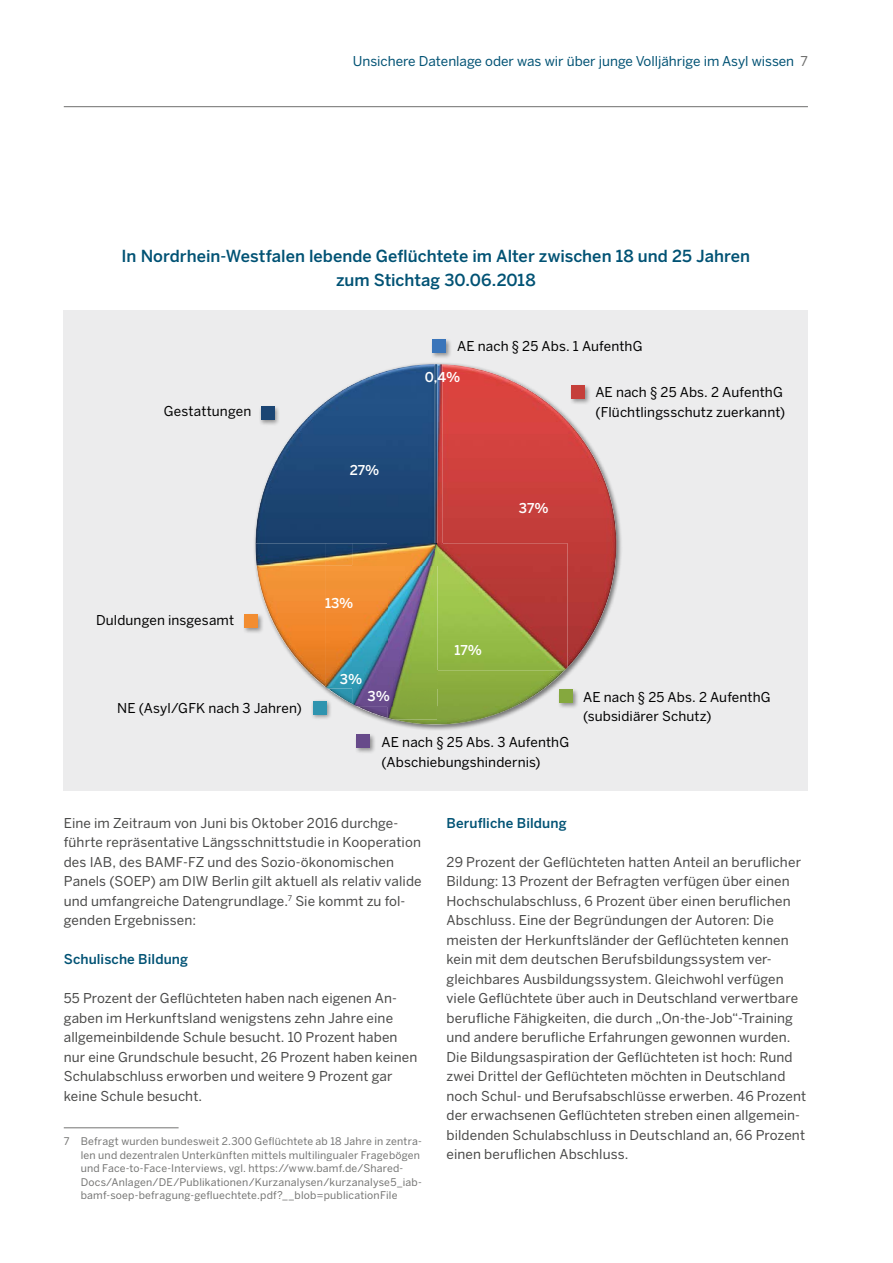
<style>
.page{position:relative;width:893px;height:1263px;background:#fff}
.page>*{position:absolute;margin:0;border:0;box-sizing:border-box;transform-origin:0 0}
.t1{font:500 16.5px/24px "Benton Sans";color:#005274;text-align:center}
.t2{font:13.5px/19.5px "Benton Sans";letter-spacing:.01em;color:#494948}
.t3{font:13.5px/19.5px "Benton Sans";letter-spacing:.01em;color:#000}
.t4{font:13.5px "Benton Sans";color:#005274}
.t5{font:500 13.5px "Benton Sans";letter-spacing:.01em;color:#005274}
.t6{font:500 13.5px "Benton Sans";color:#fff}
.t7{font:10.5px/13.5px "Benton Sans";letter-spacing:.015em;color:#747473}
.s1{color:#6f6f6e}
</style>
<div class="page">
<hr style="left:64px;top:106px;width:744px;height:1px;background:#6f6f6e">
<div style="left:64px;top:310px;width:744px;height:481px;background:#ececed"></div>
<hr style="left:64px;top:1127px;width:115px;height:1px;background:#747473">
<div style="left:254px;top:362px;width:369px;height:369px;background:#000;opacity:.5"></div>
<img style="left:442px;top:364px;width:174px;height:304px">
<img style="left:437px;top:364px;width:5px;height:179px">
<img style="left:393px;top:670px;width:172px;height:54px">
<img style="left:438px;top:543px;width:129px;height:127px">
<img style="left:356px;top:706px;width:81px;height:13px">
<img style="left:437px;top:688px;width:1px;height:18px">
<img style="left:437px;top:566px;width:1px;height:104px">
<img style="left:327px;top:688px;width:26px;height:16px">
<img style="left:353px;top:688px;width:84px;height:18px">
<img style="left:257px;top:566px;width:68px;height:120px">
<svg style="left:437px;top:670px;width:1px;height:18px"></svg>
<img style="left:325px;top:566px;width:112px;height:122px">
<img style="left:435px;top:566px;width:2px;height:104px">
<img style="left:255px;top:364px;width:180px;height:196px">
<img style="left:435px;top:364px;width:2px;height:179px">
<img style="left:256px;top:543px;width:69px;height:23px">
<img style="left:325px;top:543px;width:28px;height:23px">
<img style="left:353px;top:543px;width:35px;height:23px">
<img style="left:388px;top:543px;width:47px;height:23px">
<svg style="left:435px;top:543px;width:7px;height:23px"></svg>
<div style="left:431px;top:338px;width:21px;height:21px;background:#000;opacity:.4"></div>
<div style="left:432px;top:339px;width:14px;height:13px;background:#3a75ba"></div>
<div style="left:259px;top:405px;width:22px;height:21px;background:#000;opacity:.4"></div>
<div style="left:261px;top:407px;width:14px;height:13px;background:#1b4573"></div>
<div style="left:243px;top:613px;width:22px;height:21px;background:#000;opacity:.4"></div>
<div style="left:244px;top:614px;width:14px;height:13px;background:#f28d31"></div>
<div style="left:354px;top:733px;width:22px;height:21px;background:#000;opacity:.4"></div>
<div style="left:356px;top:735px;width:14px;height:13px;background:#674a8a"></div>
<div style="left:311px;top:699px;width:22px;height:21px;background:#000;opacity:.4"></div>
<div style="left:313px;top:701px;width:13px;height:13px;background:#2f94af"></div>
<div style="left:557px;top:688px;width:22px;height:21px;background:#000;opacity:.4"></div>
<div style="left:559px;top:689px;width:14px;height:13px;background:#85a83e"></div>
<div style="left:570px;top:383px;width:21px;height:21px;background:#000;opacity:.4"></div>
<div style="left:571px;top:385px;width:14px;height:13px;background:#c53f3a"></div>
<p class="t4" style="left:353px;top:53px;width:457px">Unsichere Datenlage oder was wir über junge Volljährige im Asyl wissen <span class="s1">7</span></p>
<p class="t1" style="left:122px;top:244px;width:630px">In Nordrhein-Westfalen lebende Geflüchtete im Alter zwischen 18 und 25 Jahren zum Stichtag 30.06.2018</p>
<p class="t3" style="left:457px;top:336px;width:187px">AE nach § 25 Abs. 1 AufenthG</p>
<p class="t3" style="left:164px;top:402px;width:89px">Gestattungen</p>
<p class="t6" style="left:350px;top:462px;width:31px">27%</p>
<p class="t6" style="left:425px;top:369px;width:37px">0,4%</p>
<p class="t6" style="left:519px;top:500px;width:31px">37%</p>
<p class="t3" style="left:595px;top:382px;width:192px">AE nach § 25 Abs. 2 AufenthG (Flüchtlingsschutz zuerkannt)</p>
<p class="t3" style="left:96px;top:610px;width:140px">Duldungen insgesamt</p>
<p class="t3" style="left:117px;top:698px;width:186px">NE (Asyl/GFK nach 3 Jahren)</p>
<p class="t6" style="left:325px;top:595px;width:30px">13%</p>
<p class="t6" style="left:340px;top:671px;width:24px">3%</p>
<p class="t6" style="left:368px;top:688px;width:24px">3%</p>
<p class="t6" style="left:454px;top:642px;width:29px">17%</p>
<p class="t3" style="left:382px;top:732px;width:189px">AE nach § 25 Abs. 3 AufenthG (Abschiebungshindernis)</p>
<p class="t3" style="left:583px;top:687px;width:189px">AE nach § 25 Abs. 2 AufenthG (subsidiärer Schutz)</p>
<p class="t2" style="left:64px;top:813px;width:359px">Eine im Zeitraum von Juni bis Oktober 2016 durchge&shy;führte repräsentative Längsschnittstudie in Kooperation des IAB, des BAMF-FZ und des Sozio-ökonomischen Panels (SOEP) am DIW Berlin gilt aktuell als relativ valide und umfangreiche Datengrundlage.<sup>7</sup> Sie kommt zu fol&shy;genden Ergebnissen:</p>
<p class="t5" style="left:64px;top:951px;width:126px">Schulische Bildung</p>
<p class="t2" style="left:64px;top:988px;width:355px">55 Prozent der Geflüchteten haben nach eigenen An&shy;gaben im Herkunftsland wenigstens zehn Jahre eine allgemeinbildende Schule besucht. 10 Prozent haben nur eine Grundschule besucht, 26 Prozent haben keinen Schulabschluss erworben und weitere 9 Prozent gar keine Schule besucht.</p>
<p class="t7" style="left:81px;top:1134px;width:342px;text-indent:-17px">7 Befragt wurden bundesweit 2.300 Geflüchtete ab 18 Jahre in zentra&shy;len und dezentralen Unterkünften mittels multilingualer Fragebögen und Face-to-Face-Interviews, vgl. https://www.bamf.de/Shared-Docs/Anlagen/DE/Publikationen/Kurzanalysen/kurzanalyse5_iab&shy;bamf-soep-befragung-gefluechtete.pdf?__blob=publicationFile</p>
<p class="t5" style="left:446px;top:815px;width:122px">Berufliche Bildung</p>
<p class="t2" style="left:446px;top:852px;width:361px">29 Prozent der Geflüchteten hatten Anteil an beruflicher Bildung: 13 Prozent der Befragten verfügen über einen Hochschulabschluss, 6 Prozent über einen beruflichen Abschluss. Eine der Begründungen der Autoren: Die meisten der Herkunftsländer der Geflüchteten kennen kein mit dem deutschen Berufsbildungssystem ver&shy;gleichbares Ausbildungssystem. Gleichwohl verfügen viele Geflüchtete über auch in Deutschland verwertbare berufliche Fähigkeiten, die durch „On-the-Job“-Training und andere berufliche Erfahrungen gewonnen wurden.<br>Die Bildungsaspiration der Geflüchteten ist hoch: Rund zwei Drittel der Geflüchteten möchten in Deutschland noch Schul- und Berufsabschlüsse erwerben. 46 Prozent der erwachsenen Geflüchteten streben einen allgemein&shy;bildenden Schulabschluss in Deutschland an, 66 Prozent einen beruflichen Abschluss.</p>
</div>
